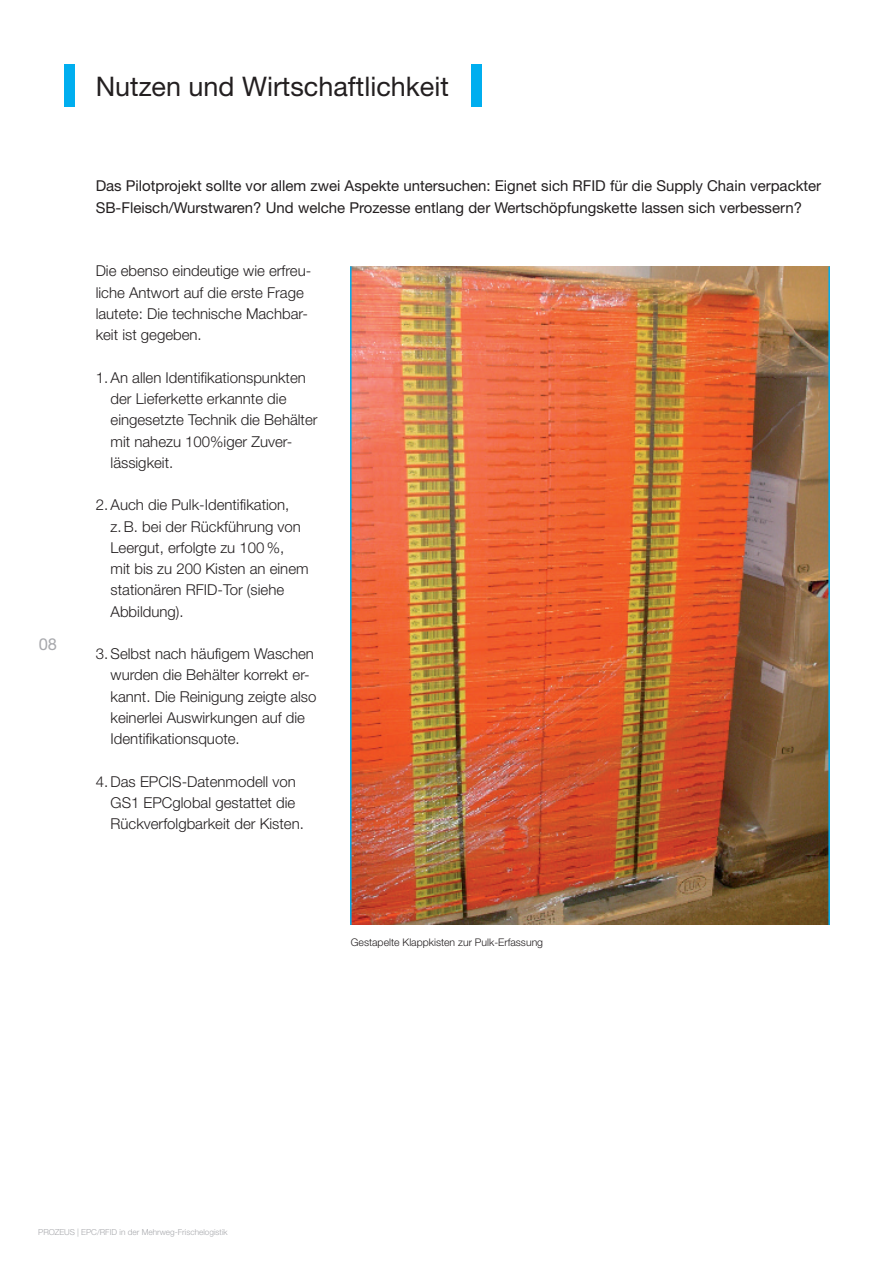
<style>
.page{position:relative;width:893px;height:1263px;background:#fff}
.page>*{position:absolute;margin:0;border:0;box-sizing:border-box;transform-origin:0 0}
.t1{font:27px "Helvetica Neue";color:#231f20}
.t2{font:16.5px "Helvetica Neue";color:#a8a9ad}
.t3{font:300 15px/21.3px "Helvetica Neue";color:#231f20}
.t4{font:15px/21.3px "Helvetica Neue";color:#231f20}
.t5{font:300 10.5px "Helvetica Neue";color:#231f20}
.t6{font:300 8.25px "Helvetica Neue";color:#a8a9ad}
</style>
<div class="page">
<img style="left:352px;top:266px;width:476px;height:659px">
<div style="left:64px;top:64px;width:10px;height:42px;background:#00aeef"></div>
<hr style="left:350px;top:266px;width:2px;height:659px;background:#00aeef">
<div style="left:471px;top:64px;width:11px;height:42px;background:#00aeef"></div>
<hr style="left:828px;top:266px;width:2px;height:659px;background:#00aeef">
<h1 class="t1" style="left:96px;top:76px;width:355px">Nutzen und Wirtschaftlichkeit</h1>
<p class="t2" style="left:39px;top:638px;width:20px">08</p>
<p class="t4" style="left:96px;top:177px;width:727px">Das Pilotprojekt sollte vor allem zwei Aspekte untersuchen: Eignet sich RFID für die Supply Chain verpackter<br>SB-Fleisch/Wurstwaren? Und welche Prozesse entlang der Wertschöpfungskette lassen sich verbessern?</p>
<p class="t3" style="left:96px;top:260px;width:217px">Die ebenso eindeutige wie erfreu&shy;liche Antwort auf die erste Frage lautete: Die technische Machbar&shy;keit ist gegeben.</p>
<p class="t3" style="left:111px;top:366px;width:209px;text-indent:-15px">1. An allen Identifikationspunkten der Lieferkette erkannte die eingesetzte Technik die Behälter mit nahezu 100%iger Zuver&shy;lässigkeit.</p>
<p class="t3" style="left:111px;top:494px;width:200px;text-indent:-15px">2. Auch die Pulk-Identifikation, z.B. bei der Rückführung von<br>Leergut, erfolgte zu 100 %,<br>mit bis zu 200 Kisten an einem stationären RFID-Tor (siehe<br>Abbildung).</p>
<p class="t3" style="left:111px;top:643px;width:207px;text-indent:-15px">3. Selbst nach häufigem Waschen wurden die Behälter korrekt er&shy;kannt. Die Reinigung zeigte also keinerlei Auswirkungen auf die<br>Identifikationsquote.</p>
<p class="t3" style="left:111px;top:770px;width:195px;text-indent:-15px">4. Das EPCIS-Datenmodell von<br>GS1 EPCglobal gestattet die<br>Rückverfolgbarkeit der Kisten.</p>
<p class="t5" style="left:351px;top:936px;width:194px">Gestapelte Klappkisten zur Pulk-Erfassung</p>
<p class="t6" style="left:38px;top:1227px;width:191px">PROZEUS | EPC/RFID in der Mehrweg-Frischelogistik</p>
</div>
